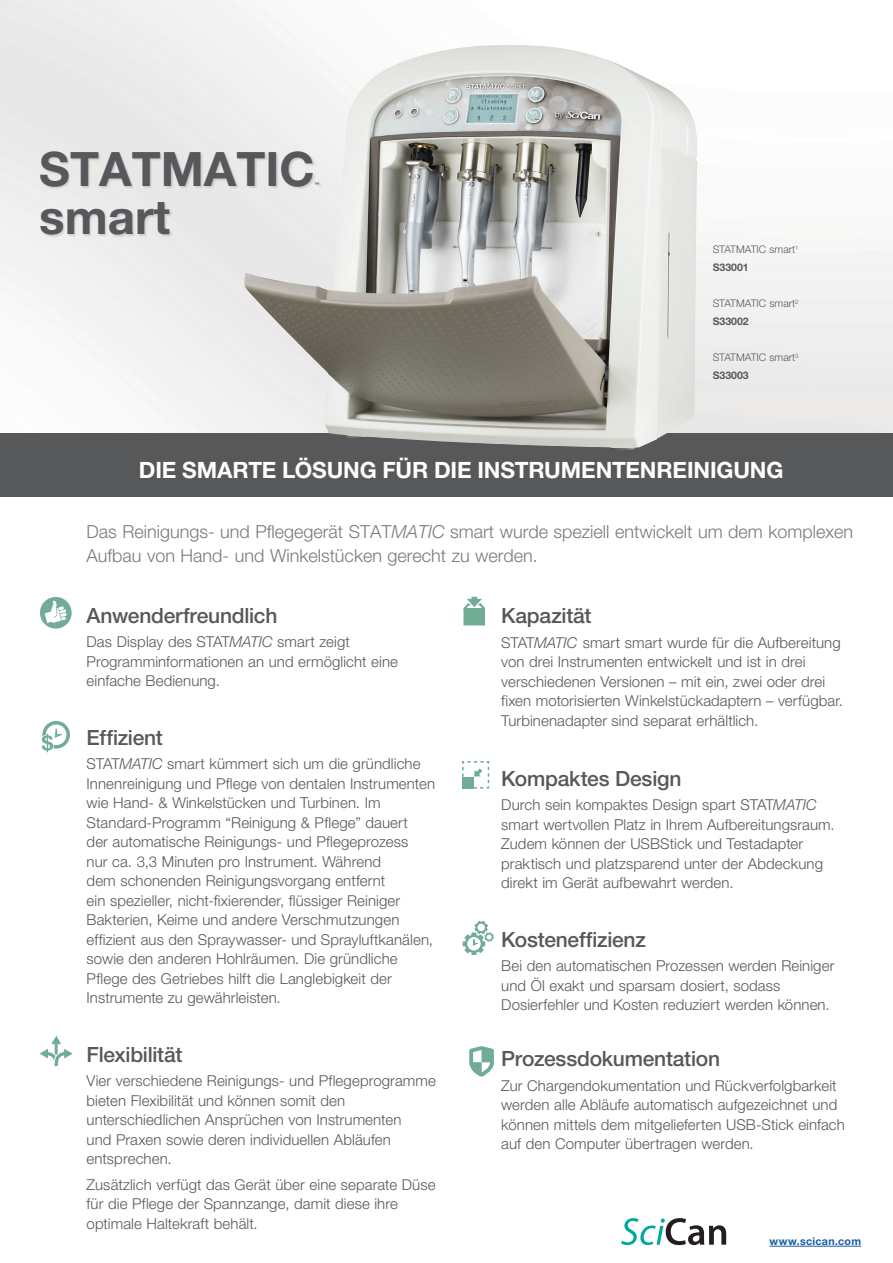
<style>
.page{position:relative;width:893px;height:1263px;background:#fff}
.page>*{position:absolute;margin:0;border:0;box-sizing:border-box;transform-origin:0 0}
.t1{font:700 47.55px "Helvetica Neue LT Pro";color:#57585b}
.t2{font:700 22.5px "Helvetica Neue LT Pro";letter-spacing:-.01em;color:#fff}
.t3{font:500 21px "Helvetica Neue LT Pro";letter-spacing:-.01em;color:#57585a}
.t4{font:300 18px/24px "Helvetica Neue LT Pro";color:#787a7d}
.t5{font:300 15px/19.5px "Helvetica Neue LT Pro";letter-spacing:.005em;color:#57585a}
.t6{font:700 10.8px "Helvetica Neue LT Pro";letter-spacing:.025em;color:#175d9e}
.t7{font:300 10.5px/18px "Helvetica Neue LT Pro";color:#57585a}
.t8{font:700 4.8px "Helvetica Neue LT Pro";color:#57585b}
.s1{font-weight:700}
.s2{font-style:italic}
</style>
<div class="page">
<div style="left:0;top:433px;width:893px;height:63px;background:#57585a"></div>
<svg style="left:40px;top:597px;width:32px;height:32px"></svg>
<svg style="left:43px;top:600px;width:24px;height:23px"></svg>
<div style="left:42px;top:721px;width:28px;height:27px;border:4px solid #71ad96;border-radius:50%"></div>
<svg style="left:41px;top:723px;width:25px;height:30px"></svg>
<svg style="left:40px;top:1036px;width:33px;height:31px"></svg>
<svg style="left:463px;top:596px;width:22px;height:29px"></svg>
<svg style="left:462px;top:761px;width:28px;height:28px"></svg>
<svg style="left:463px;top:921px;width:31px;height:34px"></svg>
<svg style="left:469px;top:1046px;width:25px;height:31px"></svg>
<hr style="left:770px;top:1246px;width:91px;height:1px;background:#175d9e">
<svg style="left:621px;top:1218px;width:105px;height:27px"></svg>
<div style="left:41px;top:151px;width:281px;height:87px;background:#231f20;opacity:.15"></div>
<img style="left:244px;top:45px;width:454px;height:405px">
<h1 class="t1" style="left:39px;top:139px;width:277px">STATMATIC</h1>
<p class="t8" style="left:315px;top:181px;width:6px">™</p>
<h1 class="t1" style="left:39px;top:187px;width:133px">smart</h1>
<p class="t7" style="left:713px;top:240px;width:87px">STATMATIC smart<sup>1<br></sup><span class="s1">S33001</span></p>
<p class="t7" style="left:713px;top:294px;width:87px">STATMATIC smart<sup>2<br></sup><span class="s1">S33002</span></p>
<p class="t7" style="left:713px;top:348px;width:87px">STATMATIC smart<sup>3<br></sup><span class="s1">S33003</span></p>
<h2 class="t2" style="left:139px;top:456px;width:646px">DIE SMARTE LÖSUNG FÜR DIE INSTRUMENTENREINIGUNG</h2>
<p class="t4" style="left:87px;top:519px;width:768px">Das Reinigungs- und Pflegegerät STAT<span class="s2">MATIC</span> smart wurde speziell entwickelt um dem komplexen<br>Aufbau von Hand- und Winkelstücken gerecht zu werden.</p>
<h3 class="t3" style="left:87px;top:603px;width:192px">Anwenderfreundlich</h3>
<p class="t5" style="left:87px;top:632px;width:313px">Das Display des STAT<span class="s2">MATIC</span> smart zeigt<br>Programminformationen an und ermöglicht eine einfache Bedienung.</p>
<h3 class="t3" style="left:87px;top:725px;width:78px">Effizient</h3>
<p class="t5" style="left:87px;top:754px;width:350px">STAT<span class="s2">MATIC</span> smart kümmert sich um die gründliche Innenreinigung und Pflege von dentalen Instrumenten wie Hand- &amp; Winkelstücken und Turbinen. Im Standard-Programm “Reinigung &amp; Pflege” dauert<br>der automatische Reinigungs- und Pflegeprozess<br>nur ca. 3,3 Minuten pro Instrument. Während<br>dem schonenden Reinigungsvorgang entfernt<br>ein spezieller, nicht-fixierender, flüssiger Reiniger Bakterien, Keime und andere Verschmutzungen effizient aus den Spraywasser- und Sprayluftkanälen, sowie den anderen Hohlräumen. Die gründliche Pflege des Getriebes hilft die Langlebigkeit der Instrumente zu gewährleisten.</p>
<h3 class="t3" style="left:87px;top:1042px;width:97px">Flexibilität</h3>
<p class="t5" style="left:87px;top:1071px;width:351px">Vier verschiedene Reinigungs- und Pflegeprogramme bieten Flexibilität und können somit den unterschiedlichen Ansprüchen von Instrumenten<br>und Praxen sowie deren individuellen Abläufen entsprechen.</p>
<p class="t5" style="left:87px;top:1174px;width:350px">Zusätzlich verfügt das Gerät über eine separate Düse für die Pflege der Spannzange, damit diese ihre optimale Haltekraft behält.</p>
<h3 class="t3" style="left:501px;top:603px;width:92px">Kapazität</h3>
<p class="t5" style="left:501px;top:632px;width:343px">STAT<span class="s2">MATIC</span> smart smart wurde für die Aufbereitung von drei Instrumenten entwickelt und ist in drei verschiedenen Versionen – mit ein, zwei oder drei fixen motorisierten Winkelstückadaptern – verfügbar.<br>Turbinenadapter sind separat erhältlich.</p>
<h3 class="t3" style="left:501px;top:766px;width:182px">Kompaktes Design</h3>
<p class="t5" style="left:501px;top:795px;width:335px">Durch sein kompaktes Design spart STAT<span class="s2">MATIC </span>smart wertvollen Platz in Ihrem Aufbereitungsraum.<br>Zudem können der USBStick und Testadapter praktisch und platzsparend unter der Abdeckung direkt im Gerät aufbewahrt werden.</p>
<h3 class="t3" style="left:501px;top:927px;width:146px">Kosteneffizienz</h3>
<p class="t5" style="left:501px;top:956px;width:335px">Bei den automatischen Prozessen werden Reiniger und Öl exakt und sparsam dosiert, sodass<br>Dosierfehler und Kosten reduziert werden können.</p>
<h3 class="t3" style="left:501px;top:1046px;width:220px">Prozessdokumentation</h3>
<p class="t5" style="left:501px;top:1075px;width:345px">Zur Chargendokumentation und Rückverfolgbarkeit werden alle Abläufe automatisch aufgezeichnet und können mittels dem mitgelieferten USB-Stick einfach auf den Computer übertragen werden.</p>
<p class="t6" style="left:770px;top:1234px;width:93px">www.scican.com</p>
</div>
